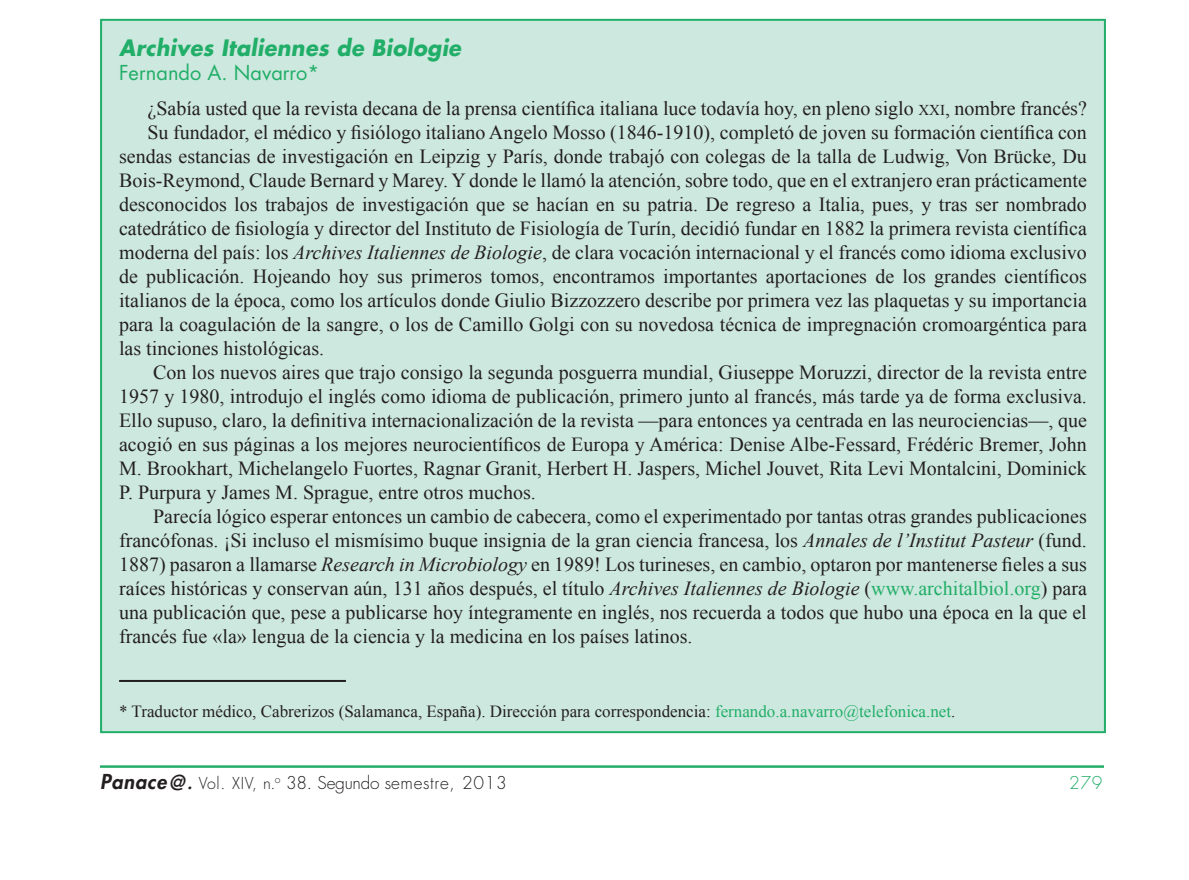
<style>
.page{position:relative;width:1189px;height:880px;background:#fff}
.page>*{position:absolute;margin:0;border:0;box-sizing:border-box;transform-origin:0 0}
.t1{font:italic 700 22px "Futura Std";letter-spacing:.015em;color:#21ae68;scale:.95 1}
.t2{font:20px "Times New Roman";color:#231f20}
.t3{font:20px "Futura Std";color:#21ae68}
.t4{font:300 17.2px "Futura Std";letter-spacing:.04em;color:#231f20}
.t5{font:300 17.2px "Futura Std";color:#21ae68}
.t6{font:17px "Times New Roman";color:#231f20}
.s1{font-size:15px}
.s2{font-style:italic}
.s3{color:#21ae68}
.s4{font-weight:800;font-style:italic;font-size:20px}
.s5{font-weight:800;font-style:italic;font-size:16px}
.s6{font-size:16px}
</style>
<div class="page">
<hr style="left:100px;top:765px;width:1004px;height:2px;background:#21ae68">
<div style="left:101px;top:20px;width:1004px;height:712px;background:#cde8de"></div>
<hr style="left:119px;top:680px;width:227px;height:2px;background:#231f20">
<p class="t1" style="left:119px;top:33px;width:361px">Archives Italiennes de Biologie</p>
<p class="t3" style="left:119px;top:60px;width:202px">Fernando A. Navarro*</p>
<p class="t2" style="left:147px;top:95px;width:941px">¿Sabía usted que la revista decana de la prensa científica italiana luce todavía hoy, en pleno siglo <span class="s1">xxi</span>, nombre francés?</p>
<p class="t2" style="left:147px;top:119px;width:941px">Su fundador, el médico y fisiólogo italiano Angelo Mosso (1846-1910), completó de joven su formación científica con</p>
<p class="t2" style="left:119px;top:143px;width:969px">sendas estancias de investigación en Leipzig y París, donde trabajó con colegas de la talla de Ludwig, Von Brücke, Du</p>
<p class="t2" style="left:119px;top:167px;width:969px">Bois-Reymond, Claude Bernard y Marey. Y donde le llamó la atención, sobre todo, que en el extranjero eran prácticamente</p>
<p class="t2" style="left:119px;top:191px;width:969px">desconocidos los trabajos de investigación que se hacían en su patria. De regreso a Italia, pues, y tras ser nombrado</p>
<p class="t2" style="left:119px;top:215px;width:969px">catedrático de fisiología y director del Instituto de Fisiología de Turín, decidió fundar en 1882 la primera revista científica</p>
<p class="t2" style="left:119px;top:239px;width:969px">moderna del país: los <span class="s2">Archives Italiennes de Biologie</span>, de clara vocación internacional y el francés como idioma exclusivo</p>
<p class="t2" style="left:119px;top:263px;width:969px">de publicación. Hojeando hoy sus primeros tomos, encontramos importantes aportaciones de los grandes científicos</p>
<p class="t2" style="left:119px;top:287px;width:969px">italianos de la época, como los artículos donde Giulio Bizzozzero describe por primera vez las plaquetas y su importancia</p>
<p class="t2" style="left:119px;top:311px;width:969px">para la coagulación de la sangre, o los de Camillo Golgi con su novedosa técnica de impregnación cromoargéntica para</p>
<p class="t2" style="left:119px;top:335px;width:206px">las tinciones histológicas.</p>
<p class="t2" style="left:153px;top:359px;width:935px">Con los nuevos aires que trajo consigo la segunda posguerra mundial, Giuseppe Moruzzi, director de la revista entre</p>
<p class="t2" style="left:119px;top:383px;width:969px">1957 y 1980, introdujo el inglés como idioma de publicación, primero junto al francés, más tarde ya de forma exclusiva.</p>
<p class="t2" style="left:119px;top:407px;width:969px">Ello supuso, claro, la definitiva internacionalización de la revista —para entonces ya centrada en las neurociencias—, que</p>
<p class="t2" style="left:119px;top:431px;width:969px">acogió en sus páginas a los mejores neurocientíficos de Europa y América: Denise Albe-Fessard, Frédéric Bremer, John</p>
<p class="t2" style="left:119px;top:455px;width:969px">M. Brookhart, Michelangelo Fuortes, Ragnar Granit, Herbert H. Jaspers, Michel Jouvet, Rita Levi Montalcini, Dominick</p>
<p class="t2" style="left:119px;top:479px;width:418px">P. Purpura y James M. Sprague, entre otros muchos.</p>
<p class="t2" style="left:153px;top:503px;width:935px">Parecía lógico esperar entonces un cambio de cabecera, como el experimentado por tantas otras grandes publicaciones</p>
<p class="t2" style="left:119px;top:527px;width:969px">francófonas. ¡Si incluso el mismísimo buque insignia de la gran ciencia francesa, los <span class="s2">Annales de l’Institut Pasteur</span> (fund.</p>
<p class="t2" style="left:119px;top:551px;width:969px">1887) pasaron a llamarse <span class="s2">Research in Microbiology</span> en 1989! Los turineses, en cambio, optaron por mantenerse fieles a sus</p>
<p class="t2" style="left:119px;top:575px;width:969px">raíces históricas y conservan aún, 131 años después, el título <span class="s2">Archives Italiennes de Biologie</span> (<span class="s3">www.architalbiol.org</span>) para</p>
<p class="t2" style="left:119px;top:599px;width:969px">una publicación que, pese a publicarse hoy íntegramente en inglés, nos recuerda a todos que hubo una época en la que el</p>
<p class="t2" style="left:119px;top:623px;width:575px">francés fue «la» lengua de la ciencia y la medicina en los países latinos.</p>
<p class="t6" style="left:119px;top:700px;width:838px">* Traductor médico, Cabrerizos (Salamanca, España). Dirección para correspondencia: <span class="s3">fernando.a.navarro@telefonica.net</span>.</p>
<p class="t4" style="left:100px;top:772px;width:408px"><span class="s4">Panace@</span><span class="s5">.</span> <span class="s6">Vol. XIV, n.</span><sup>o</sup> 38. Segundo semestre, 2013</p>
<p class="t5" style="left:1069px;top:772px;width:35px">279</p>
</div>
